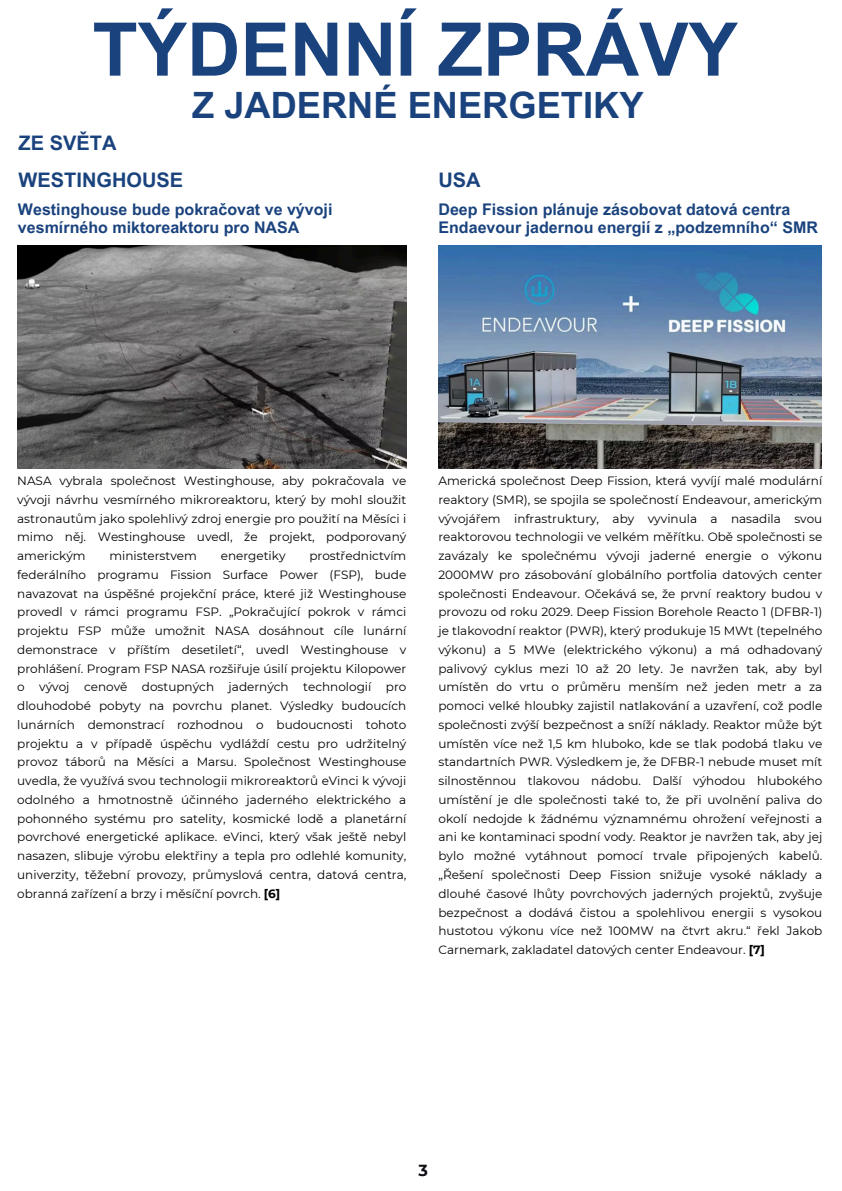
<style>
.page{position:relative;width:842px;height:1191px;background:#fff}
.page>*{position:absolute;margin:0;border:0;box-sizing:border-box;transform-origin:0 0}
.t1{font:700 74px "Arial MT Pro";color:#1a437e}
.t2{font:700 36.3px "Arial MT Pro";color:#1a437e}
.t3{font:700 20px "Arial MT Pro";color:#1a437e}
.t4{font:700 16px/18.8px "Arial MT Pro";color:#1a437e}
.t5{font:700 16px "Montserrat";color:#121016}
.t6{font:12px/18.8px "Montserrat";color:#000;text-align:justify}
.s1{font-weight:700}
</style>
<div class="page">
<img style="left:438px;top:245px;width:384px;height:223px">
<img style="left:18px;top:245px;width:388px;height:223px">
<h3 class="t1" style="left:93px;top:22px;width:647px">TÝDENNÍ ZPRÁVY</h3>
<h3 class="t2" style="left:192px;top:91px;width:453px">Z JADERNÉ ENERGETIKY</h3>
<h3 class="t3" style="left:19px;top:136px;width:99px">ZE SVĚTA</h3>
<h4 class="t3" style="left:19px;top:173px;width:166px">WESTINGHOUSE</h4>
<p class="t4" style="left:18px;top:201px;width:316px">Westinghouse bude pokračovat ve vývoji vesmírného miktoreaktoru pro NASA</p>
<p class="t3" style="left:438px;top:173px;width:44px">USA</p>
<p class="t4" style="left:438px;top:201px;width:381px">Deep Fission plánuje zásobovat datová centra<br>Endaevour jadernou energií z „podzemního“ SMR</p>
<p class="t6" style="left:17px;top:471px;width:391px">NASA vybrala společnost Westinghouse, aby pokračovala ve vývoji návrhu vesmírného mikroreaktoru, který by mohl sloužit astronautům jako spolehlivý zdroj energie pro použití na Měsíci i mimo něj. Westinghouse uvedl, že projekt, podporovaný americkým</p>
<p class="t6" style="left:17px;top:546px;width:391px;text-indent:292px">prostřednictvím federálního programu Fission Surface Power (FSP), bude navazovat na úspěšné projekční práce, které již Westinghouse provedl v rámci programu FSP. „Pokračující pokrok v rámci projektu FSP může umožnit NASA dosáhnout cíle lunární demonstrace v příštím desetiletí“, uvedl Westinghouse v prohlášení. Program FSP NASA rozšiřuje úsilí projektu Kilopower o vývoj cenově dostupných jaderných technologií pro dlouhodobé pobyty na povrchu planet. Výsledky budoucích lunárních demonstrací rozhodnou o budoucnosti tohoto projektu a v případě úspěchu vydláždí cestu pro udržitelný provoz táborů na Měsíci a Marsu. Společnost Westinghouse uvedla, že využívá svou technologii mikroreaktorů eVinci k vývoji odolného a hmotnostně účinného jaderného elektrického a pohonného systému pro satelity, kosmické lodě a planetární povrchové energetické aplikace. eVinci, který však ještě nebyl nasazen, slibuje výrobu elektřiny a tepla pro odlehlé komunity, univerzity, těžební provozy, průmyslová centra, datová centra, obranná zařízení a brzy i měsíční povrch. <span class="s1">[6]</span></p>
<p class="t6" style="left:109px;top:546px;width:89px">ministerstvem</p>
<p class="t6" style="left:221px;top:546px;width:66px">energetiky</p>
<p class="t6" style="left:438px;top:471px;width:385px">Americká společnost Deep Fission, která vyvíjí malé modulární reaktory (SMR), se spojila se společností Endeavour, americkým vývojářem infrastruktury, aby vyvinula a nasadila svou reaktorovou technologii ve velkém měřítku. Obě společnosti se zavázaly ke společnému vývoji jaderné energie o výkonu 2000MW pro zásobování globálního portfolia datových center společnosti Endeavour. Očekává se, že první reaktory budou v provozu od roku 2029. Deep Fission Borehole Reacto 1 (DFBR-1) je tlakovodní reaktor (PWR), který produkuje 15 MWt (tepelného výkonu) a 5 MWe (elektrického výkonu) a má odhadovaný palivový cyklus mezi 10 až 20 lety. Je navržen tak, aby byl umístěn do vrtu o průměru menším než jeden metr a za pomoci velké hloubky zajistil natlakování a uzavření, což podle společnosti zvýší bezpečnost a sníží náklady. Reaktor může být umístěn více než 1,5 km hluboko, kde se tlak podobá tlaku ve standartních PWR. Výsledkem je, že DFBR-1 nebude muset mít silnostěnnou tlakovou nádobu. Další výhodou hlubokého umístění je dle společnosti také to, že při uvolnění paliva do okolí nedojde k žádnému významnému ohrožení veřejnosti a ani ke kontaminaci spodní vody. Reaktor je navržen tak, aby jej bylo možné vytáhnout pomocí trvale připojených kabelů. „Řešení společnosti Deep Fission snižuje vysoké náklady a dlouhé časové lhůty povrchových jaderných projektů, zvyšuje bezpečnost a dodává čistou a spolehlivou energii s vysokou hustotou výkonu více než 100MW na čtvrt akru.“ řekl Jakob Carnemark, zakladatel datových center Endeavour. <span class="s1">[7]</span></p>
<h4 class="t5" style="left:418px;top:1160px;width:11px">3</h4>
</div>
